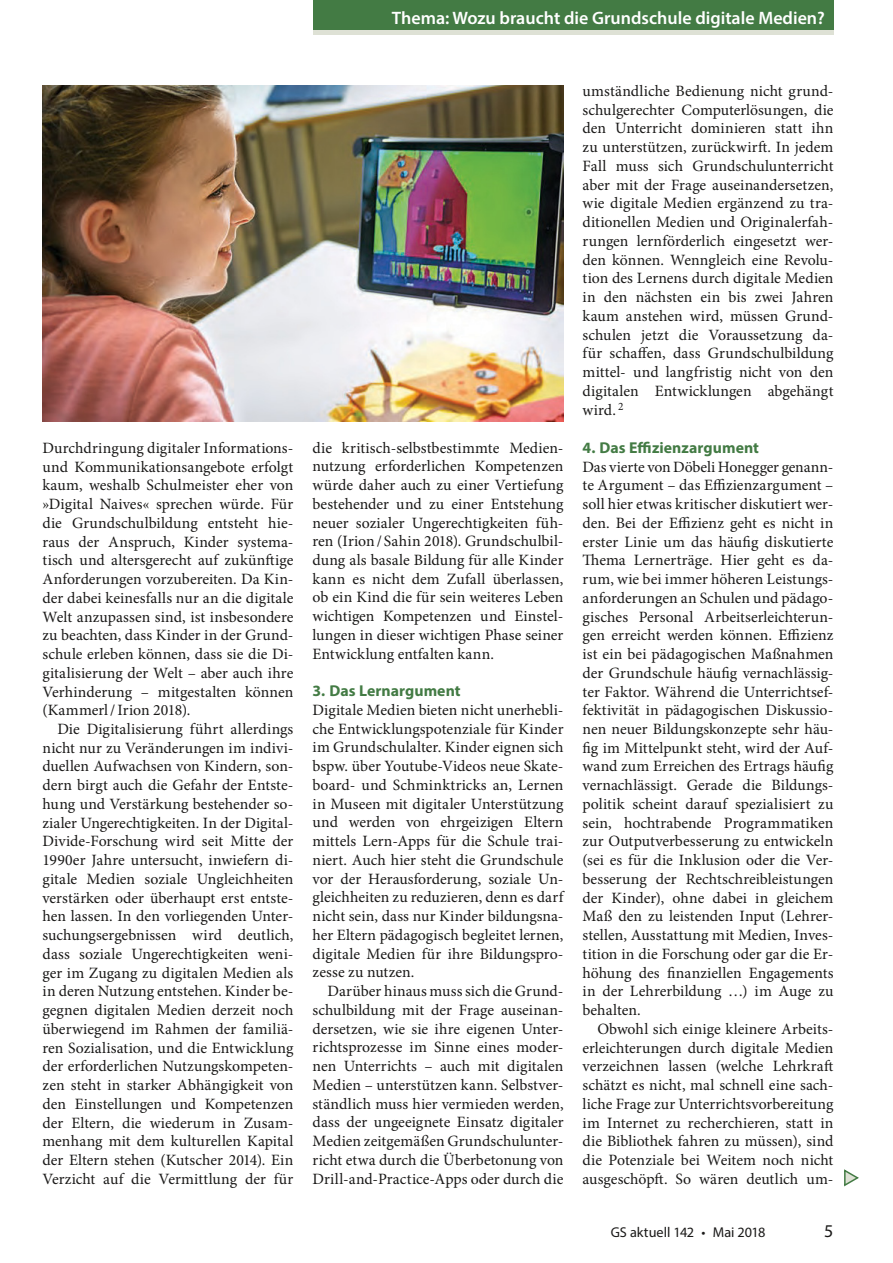
<style>
.page{position:relative;width:893px;height:1263px;background:#fff}
.page>*{position:absolute;margin:0;border:0;box-sizing:border-box;transform-origin:0 0}
.t1{font:600 18px "Myriad Pro";color:#fff}
.t2{font:18px "Myriad Pro";color:#1a1918}
.t3{font:15.75px/18.8px "Minion Pro";color:#1a1918;text-align:justify}
.t4{font:700 15.75px "Myriad Pro";letter-spacing:.005em;color:#437b44}
.t5{font:14.25px "Myriad Pro";color:#1a1918}
</style>
<div class="page">
<div style="left:313px;top:0;width:520px;height:33px;background:#437b44"></div>
<hr style="left:313px;top:30px;width:520px;height:4px;background:#dee1d5">
<img style="left:43px;top:86px;width:520px;height:336px">
<svg style="left:844px;top:1169px;width:15px;height:18px"></svg>
<p class="t1" style="left:392px;top:11px;width:435px">Thema: Wozu braucht die Grundschule digitale Medien?</p>
<p class="t3" style="left:43px;top:440px;width:252px">Durchdringung digitaler Informations&shy;und Kommunikationsangebote erfolgt kaum, weshalb Schulmeister eher von »Digital Naives« sprechen würde. Für die Grundschulbildung entsteht hie&shy;raus der Anspruch, Kinder systema&shy;tisch und altersgerecht auf zukünftige Anforderungen vorzubereiten. Da Kin&shy;der dabei keinesfalls nur an die digitale Welt anzupassen sind, ist insbesondere zu beachten, dass Kinder in der Grund&shy;schule erleben können, dass sie die Di&shy;gitalisierung der Welt – aber auch ihre Verhinderung – mitgestalten können (Kammerl / Irion 2018).</p>
<p class="t3" style="left:43px;top:721px;width:252px;text-indent:15px">Die Digitalisierung führt allerdings nicht nur zu Veränderungen im indivi&shy;duellen Aufwachsen von Kindern, son&shy;dern birgt auch die Gefahr der Entste&shy;hung und Verstärkung bestehender so&shy;zialer Ungerechtigkeiten. In der Digital-Divide-Forschung wird seit Mitte der 1990er Jahre untersucht, inwiefern di&shy;gitale Medien soziale Ungleichheiten verstärken oder überhaupt erst entste&shy;hen lassen. In den vorliegenden Unter&shy;suchungsergebnissen wird deutlich, dass soziale Ungerechtigkeiten weni&shy;ger im Zugang zu digitalen Medien als in deren Nutzung entstehen. Kinder be&shy;gegnen digitalen Medien derzeit noch überwiegend im Rahmen der familiä&shy;ren Sozialisation, und die Entwicklung der erforderlichen Nutzungskompeten&shy;zen steht in starker Abhängigkeit von den Einstellungen und Kompetenzen der Eltern, die wiederum in Zusam&shy;menhang mit dem kulturellen Kapital der Eltern stehen (Kutscher 2014). Ein Verzicht auf die Vermittlung der für</p>
<p class="t3" style="left:313px;top:439px;width:252px">die kritisch-selbstbestimmte Medien&shy;nutzung erforderlichen Kompetenzen würde daher auch zu einer Vertiefung bestehender und zu einer Entstehung neuer sozialer Ungerechtigkeiten füh&shy;ren (Irion / Sahin 2018). Grundschulbil&shy;dung als basale Bildung für alle Kinder kann es nicht dem Zufall überlassen, ob ein Kind die für sein weiteres Leben wichtigen Kompetenzen und Einstel&shy;lungen in dieser wichtigen Phase seiner Entwicklung entfalten kann.</p>
<p class="t4" style="left:313px;top:685px;width:150px">3. Das Lernargument</p>
<p class="t3" style="left:313px;top:702px;width:252px">Digitale Medien bieten nicht unerhebli&shy;che Entwicklungspotenziale für Kinder im Grundschulalter. Kinder eignen sich bspw. über Youtube-Videos neue Skate&shy;board- und Schminktricks an, Lernen in Museen mit digitaler Unterstützung und werden von ehrgeizigen Eltern mittels Lern-Apps für die Schule trai&shy;niert. Auch hier steht die Grundschule vor der Herausforderung, soziale Un&shy;gleichheiten zu reduzieren, denn es darf nicht sein, dass nur Kinder bildungsna&shy;her Eltern pädagogisch begleitet lernen, digitale Medien für ihre Bildungspro&shy;zesse zu nutzen.</p>
<p class="t3" style="left:313px;top:983px;width:253px;text-indent:15px">Darüber hinaus muss sich die Grund&shy;schulbildung mit der Frage auseinan&shy;dersetzen, wie sie ihre eigenen Unter&shy;richtsprozesse im Sinne eines moder&shy;nen Unterrichts – auch mit digitalen Medien – unterstützen kann. Selbstver&shy;ständlich muss hier vermieden werden, dass der ungeeignete Einsatz digitaler Medien zeitgemäßen Grundschulunter&shy;richt etwa durch die Überbetonung von Drill-and-Practice-Apps oder durch die</p>
<p class="t3" style="left:583px;top:83px;width:252px">umständliche Bedienung nicht grund&shy;schulgerechter Computerlösungen, die den Unterricht dominieren statt ihn zu unterstützen, zurückwirft. In jedem Fall muss sich Grundschulunterricht aber mit der Frage auseinandersetzen, wie digitale Medien ergänzend zu tra&shy;ditionellen Medien und Originalerfah&shy;rungen lernförderlich eingesetzt wer&shy;den können. Wenngleich eine Revolu&shy;tion des Lernens durch digitale Medien in den nächsten ein bis zwei Jahren kaum anstehen wird, müssen Grund&shy;schulen jetzt die Voraussetzung da&shy;für schaffen, dass Grundschulbildung mittel- und langfristig nicht von den digitalen Entwicklungen abgehängt wird. <sup>2</sup></p>
<p class="t4" style="left:583px;top:441px;width:178px">4. Das Effizienzargument</p>
<p class="t3" style="left:583px;top:458px;width:252px">Das vierte von Döbeli Honegger genann&shy;te Argument – das Effizienzargument – soll hier etwas kritischer diskutiert wer&shy;den. Bei der Effizienz geht es nicht in erster Linie um das häufig diskutierte Thema Lernerträge. Hier geht es da&shy;rum, wie bei immer höheren Leistungs&shy;anforderungen an Schulen und pädago&shy;gisches Personal Arbeitserleichterun&shy;gen erreicht werden können. Effizienz ist ein bei pädagogischen Maßnahmen der Grundschule häufig vernachlässig&shy;ter Faktor. Während die Unterrichtsef&shy;fektivität in pädagogischen Diskussio&shy;nen neuer Bildungskonzepte sehr häu&shy;fig im Mittelpunkt steht, wird der Auf&shy;wand zum Erreichen des Ertrags häufig vernachlässigt. Gerade die Bildungs&shy;politik scheint darauf spezialisiert zu sein, hochtrabende Programmatiken zur Outputverbesserung zu entwickeln (sei es für die Inklusion oder die Ver&shy;besserung der Rechtschreibleistungen der Kinder), ohne dabei in gleichem Maß den zu leistenden Input (Lehrer&shy;stellen, Ausstattung mit Medien, Inves&shy;tition in die Forschung oder gar die Er&shy;höhung des finanziellen Engagements in der Lehrerbildung …) im Auge zu behalten.</p>
<p class="t3" style="left:583px;top:1021px;width:253px;text-indent:15px">Obwohl sich einige kleinere Arbeits&shy;erleichterungen durch digitale Medien verzeichnen lassen (welche Lehrkraft schätzt es nicht, mal schnell eine sach&shy;liche Frage zur Unterrichtsvorbereitung im Internet zu recherchieren, statt in die Bibliothek fahren zu müssen), sind die Potenziale bei Weitem noch nicht ausgeschöpft. So wären deutlich um-</p>
<p class="t5" style="left:611px;top:1226px;width:156px">GS aktuell 142 • Mai 2018</p>
<p class="t2" style="left:824px;top:1224px;width:11px">5</p>
</div>
